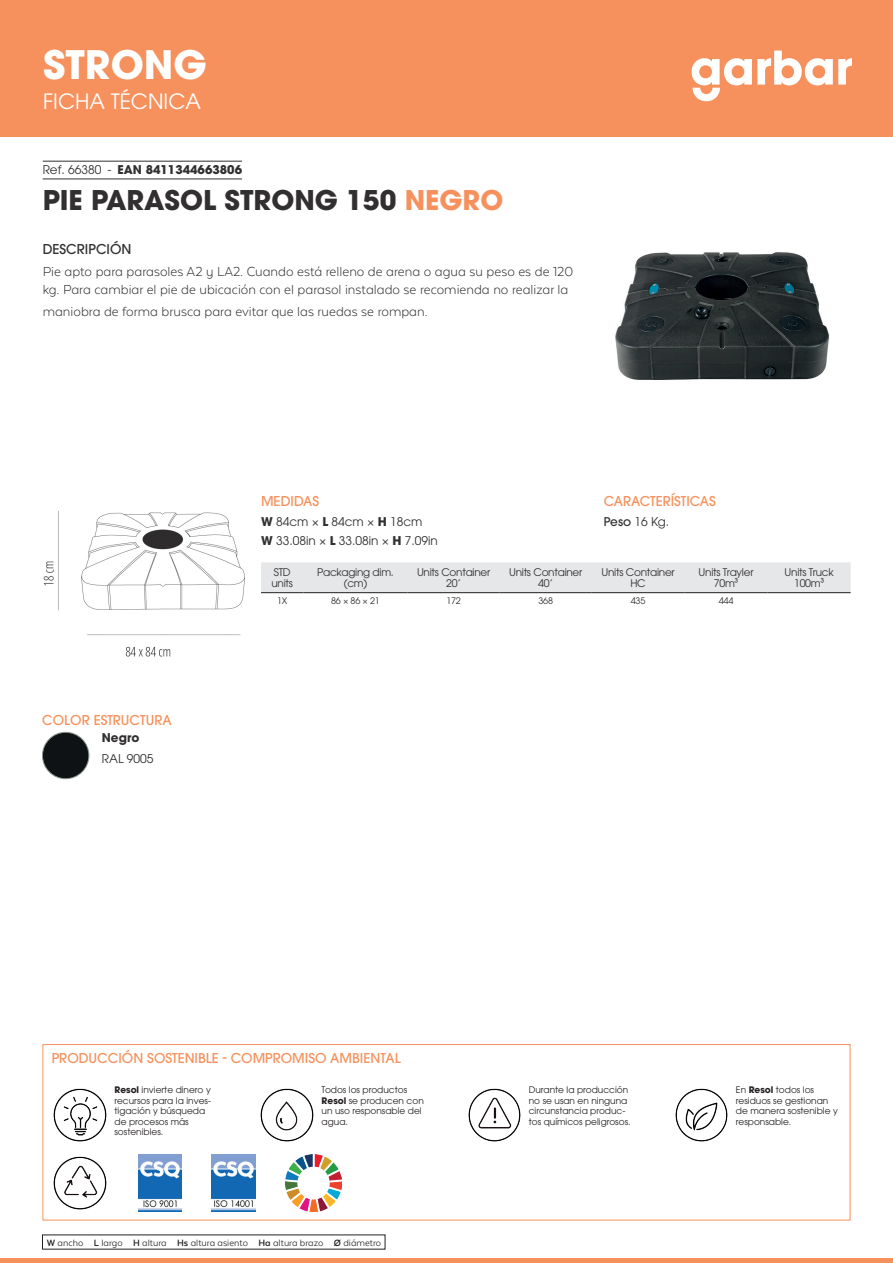
<style>
.page{position:relative;width:893px;height:1263px;background:#fff}
.page>*{position:absolute;margin:0;border:0;box-sizing:border-box;transform-origin:0 0}
.t1{font:700 39px "ITC Avant Garde Pro";color:#fff}
.t2{font:700 27px "ITC Avant Garde Pro";color:#312f30}
.t3{font:21px "ITC Avant Garde Pro";color:#fff}
.t4{font:300 15px/18px "Texta Alt";color:#231f20}
.t5{font:500 13.5px "ITC Avant Garde Pro";color:#f6915d}
.t6{font:500 13.5px "ITC Avant Garde Pro";color:#312f30}
.t7{font:12px/19.5px "ITC Avant Garde Pro";color:#312f30}
.t8{font:700 12px "ITC Avant Garde Pro";color:#312f30}
.t9{font:10.5px/10.5px "ITC Avant Garde Pro";letter-spacing:-.025em;color:#312f30;text-align:center}
.t10{font:10.5px "Texta Alt";color:#231f20}
.t11{font:9px/10.5px "ITC Avant Garde Pro";color:#231f20}
.t12{font:9px "ITC Avant Garde Pro";letter-spacing:-.02em;color:#312f30}
.s1{font-weight:400}
.s2{color:#f6915d}
.s3{font-weight:500}
.s4{font-weight:700}
</style>
<div class="page">
<div style="left:0;top:0;width:893px;height:137px;background:#f6915d"></div>
<hr style="left:0;top:1259px;width:893px;height:4px;background:#f6915d">
<svg style="left:692px;top:51px;width:160px;height:50px"></svg>
<hr style="left:43px;top:161px;width:199px;height:1px;background:#312f30">
<hr style="left:43px;top:179px;width:199px;height:1px;background:#312f30">
<img style="left:615px;top:252px;width:215px;height:128px">
<img style="left:42px;top:732px;width:47px;height:47px;border-radius:23px">
<div style="left:42px;top:732px;width:47px;height:47px;border:1px solid #89948d;border-radius:50%"></div>
<img style="left:43px;top:511px;width:202px;height:146px">
<div style="left:261px;top:562px;width:590px;height:30px;background:#e6e7e9"></div>
<hr style="left:261px;top:592px;width:42px;height:1px;background:#231f20">
<hr style="left:303px;top:592px;width:105px;height:1px;background:#231f20">
<hr style="left:408px;top:592px;width:92px;height:1px;background:#231f20">
<hr style="left:500px;top:592px;width:92px;height:1px;background:#231f20">
<hr style="left:592px;top:592px;width:92px;height:1px;background:#231f20">
<hr style="left:684px;top:592px;width:84px;height:1px;background:#231f20">
<hr style="left:768px;top:592px;width:83px;height:1px;background:#231f20">
<img style="left:53px;top:1088px;width:54px;height:54px">
<img style="left:260px;top:1088px;width:54px;height:54px">
<img style="left:468px;top:1088px;width:53px;height:54px">
<img style="left:675px;top:1088px;width:53px;height:54px">
<img style="left:53px;top:1156px;width:54px;height:54px">
<img style="left:138px;top:1155px;width:44px;height:56px">
<img style="left:212px;top:1155px;width:43px;height:56px">
<img style="left:285px;top:1155px;width:57px;height:56px">
<div style="left:43px;top:1044px;width:807px;height:176px;border:1px solid #f6915d"></div>
<h1 class="t1" style="left:43px;top:39px;width:165px">STRONG</h1>
<h3 class="t3" style="left:43px;top:88px;width:159px">FICHA TÉCNICA</h3>
<h3 class="t8" style="left:43px;top:162px;width:201px"><span class="s1">Ref. 66380 -</span> EAN 8411344663806</h3>
<h2 class="t2" style="left:43px;top:182px;width:462px">PIE PARASOL STRONG 150 <span class="s2">NEGRO</span></h2>
<h3 class="t6" style="left:43px;top:240px;width:90px">DESCRIPCIÓN</h3>
<h3 class="t4" style="left:43px;top:263px;width:532px">Pie apto para parasoles A2 y LA2. Cuando está relleno de arena o agua su peso es de 120 kg. Para cambiar el pie de ubicación con el parasol instalado se recomienda no realizar la</h3>
<h3 class="t4" style="left:43px;top:302px;width:386px">maniobra de forma brusca para evitar que las ruedas se rompan.</h3>
<h3 class="t5" style="left:42px;top:712px;width:131px">COLOR ESTRUCTURA</h3>
<h3 class="t8" style="left:102px;top:729px;width:39px">Negro</h3>
<h3 class="t7" style="left:102px;top:748px;width:53px">RAL 9005</h3>
<h3 class="t5" style="left:604px;top:493px;width:114px">CARACTERÍSTICAS</h3>
<h3 class="t7" style="left:604px;top:512px;width:67px"><span class="s3">Peso</span> 16 Kg.</h3>
<h3 class="t5" style="left:261px;top:493px;width:60px">MEDIDAS</h3>
<h3 class="t7" style="left:261px;top:512px;width:178px"><span class="s4">W</span> 84cm × <span class="s4">L</span> 84cm × <span class="s4">H</span> 18cm<br><span class="s4">W</span> 33.08in × <span class="s4">L</span> 33.08in × <span class="s4">H</span> 7.09in</h3>
<p class="t9" style="left:271px;top:567px;width:23px;text-align:left">STD units</p>
<p class="t9" style="left:317px;top:567px;width:78px">Packaging dim. (cm)</p>
<p class="t9" style="left:417px;top:567px;width:75px">Units Container<br>20’</p>
<p class="t9" style="left:509px;top:567px;width:75px">Units Container<br>40’</p>
<p class="t9" style="left:601px;top:567px;width:75px">Units Container<br>HC</p>
<p class="t9" style="left:699px;top:567px;width:56px">Units Trayler<br>70m³</p>
<p class="t9" style="left:785px;top:567px;width:51px">Units Truck<br>100m³</p>
<p class="t12" style="left:277px;top:595px;width:12px">1X</p>
<p class="t12" style="left:331px;top:595px;width:50px">86 × 86 × 21</p>
<p class="t12" style="left:446px;top:595px;width:16px">172</p>
<p class="t12" style="left:538px;top:595px;width:16px">368</p>
<p class="t12" style="left:631px;top:595px;width:16px">435</p>
<p class="t12" style="left:719px;top:595px;width:16px">444</p>
<h3 class="t5" style="left:52px;top:1050px;width:350px">PRODUCCIÓN SOSTENIBLE - COMPROMISO AMBIENTAL</h3>
<p class="t11" style="left:114px;top:1085px;width:98px"><span class="s4">Resol</span> invierte dinero y recursos para la inves&shy;tigación y búsqueda de procesos más sostenibles.</p>
<p class="t11" style="left:322px;top:1085px;width:104px">Todos los productos<br><span class="s4">Resol</span> se producen con un uso responsable del agua.</p>
<p class="t11" style="left:529px;top:1085px;width:103px">Durante la producción no se usan en ninguna circunstancia produc&shy;tos químicos peligrosos.</p>
<p class="t11" style="left:736px;top:1085px;width:103px">En <span class="s4">Resol</span> todos los residuos se gestionan de manera sostenible y responsable.</p>
<p class="t10" style="left:47px;top:1237px;width:336px"><span class="s4">W</span> ancho <span class="s4">L</span> largo <span class="s4">H</span> altura <span class="s4">Hs</span> altura asiento <span class="s4">Ha</span> altura brazo <span class="s4">Ø</span> diámetro</p>
</div>
